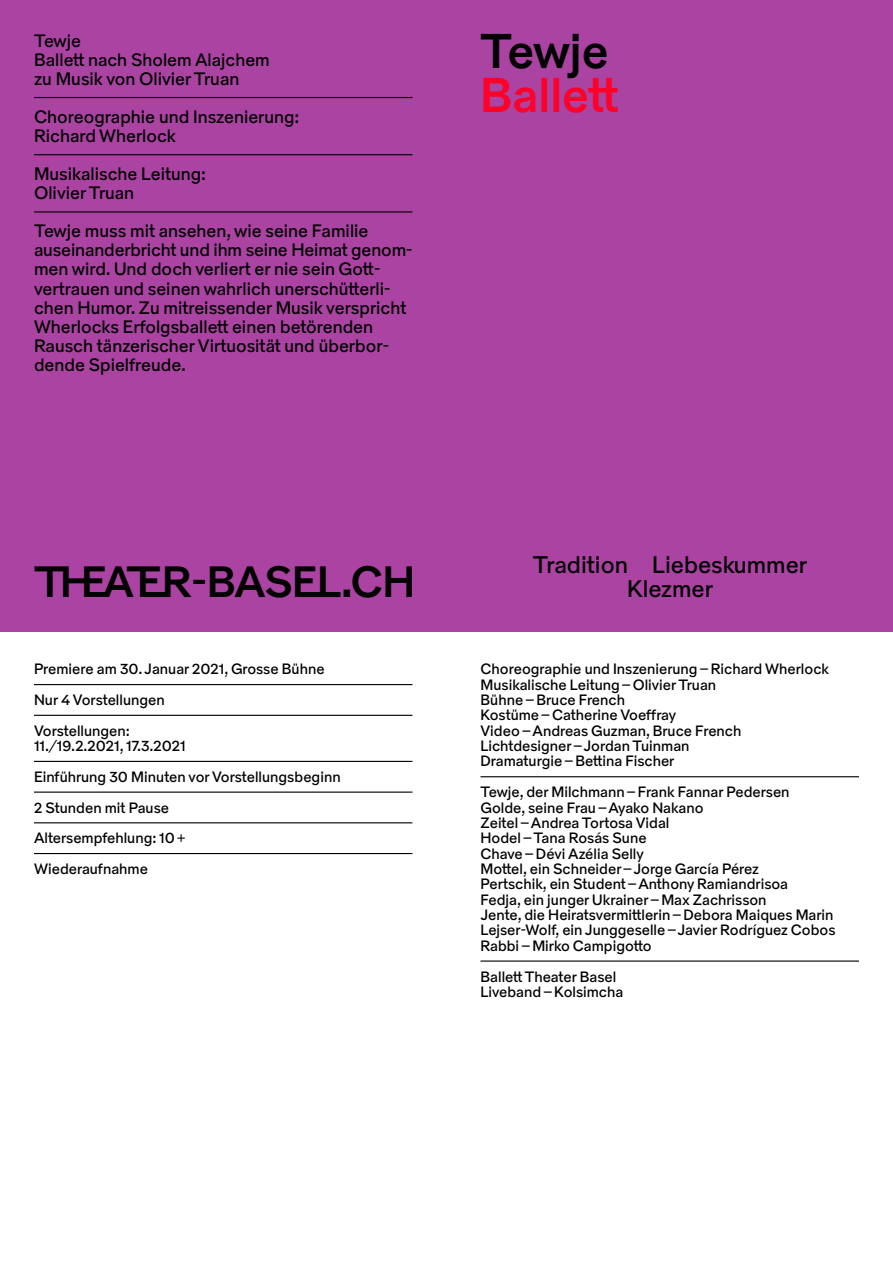
<style>
.page{position:relative;width:893px;height:1263px;background:#fff}
.page>*{position:absolute;margin:0;border:0;box-sizing:border-box;transform-origin:0 0}
.t1{font:48.75px "Theater Basel Grotesk 120 Ligaturen";color:#ff0029}
.t2{font:48.75px "Theater Basel Grotesk 120 Ligaturen";letter-spacing:-.01em;color:#000}
.t3{font:43.8px "Theater Basel Grotesk 120 Ligaturen";color:#000}
.t4{font:24px/24px "Theater Basel Grotesk 105";color:#000;text-align:center}
.t5{font:18px/19px "Theater Basel Grotesk 105";color:#000}
.t6{font:15px/15.3px "Theater Basel Grotesk 105";color:#000}
</style>
<div class="page">
<div style="left:0;top:0;width:893px;height:631px;background:#aa43a1"></div>
<hr style="left:34px;top:97px;width:378px;height:1px;background:#000">
<hr style="left:34px;top:154px;width:378px;height:1px;background:#000">
<hr style="left:34px;top:211px;width:378px;height:1px;background:#000">
<hr style="left:480px;top:776px;width:379px;height:1px;background:#000">
<hr style="left:480px;top:960px;width:379px;height:2px;background:#000">
<hr style="left:34px;top:684px;width:378px;height:1px;background:#000">
<hr style="left:34px;top:715px;width:378px;height:1px;background:#000">
<hr style="left:34px;top:761px;width:378px;height:1px;background:#000">
<hr style="left:34px;top:791px;width:378px;height:2px;background:#000">
<hr style="left:34px;top:822px;width:378px;height:1px;background:#000">
<hr style="left:34px;top:853px;width:378px;height:1px;background:#000">
<p class="t5" style="left:34px;top:31px;width:237px">Tewje<br>Ballett nach Sholem Alajchem zu Musik von Olivier Truan</p>
<p class="t5" style="left:34px;top:108px;width:267px">Choreographie und Inszenierung:<br>Richard Wherlock</p>
<p class="t5" style="left:34px;top:165px;width:174px">Musikalische Leitung:<br>Olivier Truan</p>
<p class="t5" style="left:34px;top:222px;width:380px">Tewje muss mit ansehen, wie seine Familie auseinanderbricht und ihm seine Heimat genom&shy;men wird. Und doch verliert er nie sein Gott&shy;vertrauen und seinen wahrlich unerschütterli&shy;chen Humor. Zu mitreissender Musik verspricht Wherlocks Erfolgsballett einen betörenden Rausch tänzerischer Virtuosität und überbor&shy;dende Spielfreude.</p>
<h1 class="t2" style="left:480px;top:23px;width:130px">Tewje</h1>
<h1 class="t1" style="left:480px;top:67px;width:140px">Ballett</h1>
<h2 class="t3" style="left:34px;top:556px;width:382px">THEATER-BASEL.CH</h2>
<p class="t6" style="left:34px;top:654px;width:292px;line-height:30.8px">Premiere am 30. Januar 2021, Grosse Bühne<br>Nur 4 Vorstellungen<br>Vorstellungen:</p>
<p class="t6" style="left:34px;top:731px;width:308px;line-height:30.8px">11./19.2.2021, 17.3.2021<br>Einführung 30 Minuten vor Vorstellungsbeginn<br>2 Stunden mit Pause<br>Altersempfehlung: 10+<br>Wiederaufnahme</p>
<h3 class="t4" style="left:533px;top:554px;width:276px">Tradition Liebeskummer<br>Klezmer</h3>
<p class="t6" style="left:480px;top:662px;width:350px">Choreographie und Inszenierung – Richard Wherlock Musikalische Leitung – Olivier Truan<br>Bühne – Bruce French<br>Kostüme – Catherine Voeffray<br>Video – Andreas Guzman, Bruce French Lichtdesigner – Jordan Tuinman<br>Dramaturgie – Bettina Fischer</p>
<p class="t6" style="left:480px;top:785px;width:356px">Tewje, der Milchmann – Frank Fannar Pedersen Golde, seine Frau – Ayako Nakano<br>Zeitel – Andrea Tortosa Vidal<br>Hodel – Tana Rosás Sune<br>Chave – Dévi Azélia Selly<br>Mottel, ein Schneider – Jorge García Pérez<br>Pertschik, ein Student – Anthony Ramiandrisoa<br>Fedja, ein junger Ukrainer – Max Zachrisson<br>Jente, die Heiratsvermittlerin – Debora Maiques Marin Lejser-Wolf, ein Junggeselle – Javier Rodríguez Cobos Rabbi – Mirko Campigotto</p>
<p class="t6" style="left:480px;top:969px;width:144px">Ballett Theater Basel<br>Liveband – Kolsimcha</p>
</div>
